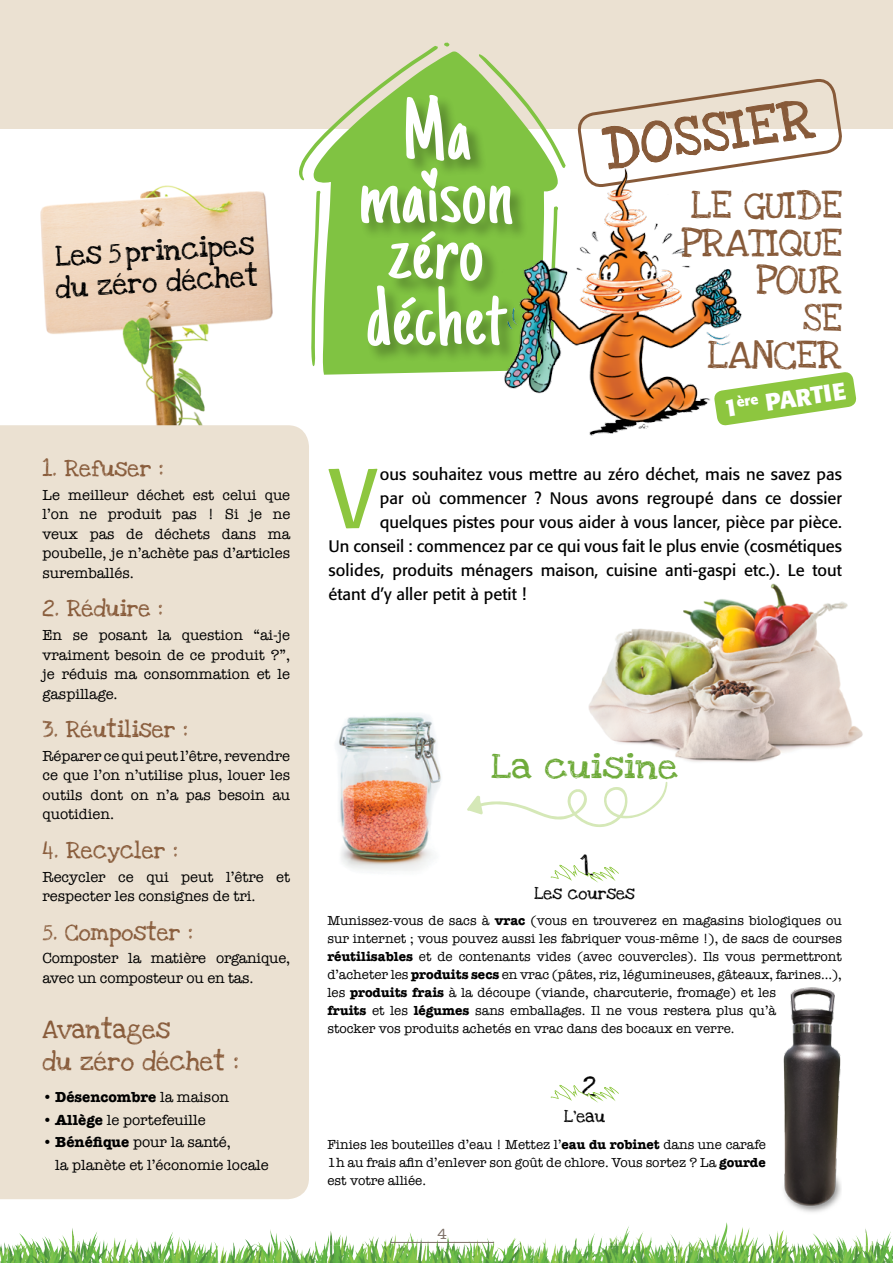
<style>
.page{position:relative;width:893px;height:1263px;background:#fff}
.page>*{position:absolute;margin:0;border:0;box-sizing:border-box;transform-origin:0 0}
.t1{font:90px/66px "Just Another Hand";letter-spacing:.01em;color:#fff;scale:1.1 1}
.t2{font:83.85px "Formata";color:#8dc63f}
.t3{font:57px "Love Ya Like A Sister";color:#875a39}
.t4{font:40.5px/37.5px "Love Ya Like A Sister";color:#875a39;text-align:right}
.t5{font:36px "Love Ya Like A Sister";color:#6eaa39;scale:1.1 1}
.t6{font:30px/31.5px "Love Ya Like A Sister";color:#000}
.t7{font:27px/31.5px "Love Ya Like A Sister";color:#875a39}
.t8{font:24px "Love Ya Like A Sister";color:#875a39}
.t9{font:700 24px "Formata";color:#fff}
.t10{font:18px "Love Ya Like A Sister";letter-spacing:.005em;color:#000}
.t11{font:16.5px "Formata";color:#000}
.t12{font:15px/19.5px "American Typewriter";color:#000;text-align:justify}
.t13{font:700 15px "American Typewriter";color:#000}
.t14{font:15px "American Typewriter";color:#7d7067}
.t15{font:13.5px/18px "American Typewriter";color:#000}
.s1{font-weight:400}
.s2{font-weight:700}
</style>
<div class="page">
<svg style="left:720px;top:1222px;width:7px;height:33px"></svg>
<svg style="left:778px;top:1246px;width:5px;height:14px"></svg>
<svg style="left:624px;top:1257px;width:6px;height:4px"></svg>
<img style="left:72px;top:1226px;width:818px;height:20px">
<img style="left:851px;top:1246px;width:41px;height:14px">
<img style="left:319px;top:1233px;width:358px;height:24px">
<img style="left:330px;top:1226px;width:312px;height:20px">
<div style="left:0;top:0;width:893px;height:128px;background:#ebe1d2"></div>
<hr style="left:390px;top:1242px;width:104px;height:1px;background:#7d7067">
<img style="left:588px;top:583px;width:275px;height:179px">
<img style="left:336px;top:714px;width:105px;height:157px">
<img style="left:40px;top:185px;width:233px;height:240px">
<div style="left:0;top:425px;width:309px;height:774px;background:#ebe1d2"></div>
<svg style="left:577px;top:79px;width:265px;height:87px"></svg>
<svg style="left:313px;top:51px;width:178px;height:324px;fill:#80c342"></svg>
<svg style="left:479px;top:54px;width:87px;height:109px"></svg>
<svg style="left:444px;top:43px;width:6px;height:4px"></svg>
<img style="left:491px;top:163px;width:252px;height:273px">
<div style="left:360px;top:94px;width:169px;height:270px;background:#000;opacity:.3"></div>
<svg style="left:299px;top:46px;width:139px;height:320px"></svg>
<svg style="left:467px;top:782px;width:200px;height:45px"></svg>
<svg style="left:713px;top:371px;width:144px;height:55px"></svg>
<img style="left:783px;top:987px;width:58px;height:226px">
<svg style="left:550px;top:864px;width:69px;height:19px"></svg>
<svg style="left:550px;top:1084px;width:69px;height:19px"></svg>
<h3 class="t6" style="left:52px;top:243px;width:204px;rotate:-4deg">Les 5 principes du zéro déchet</h3>
<h3 class="t8" style="left:43px;top:454px;width:123px">1. Refuser :</h3>
<p class="t12" style="left:43px;top:484px;width:249px">Le meilleur déchet est celui que l’on ne produit pas ! Si je ne veux pas de déchets dans ma poubelle, je n’achète pas d’articles suremballés.</p>
<h3 class="t8" style="left:43px;top:594px;width:122px">2. Réduire :</h3>
<p class="t12" style="left:43px;top:625px;width:249px">En se posant la question “ai-je vraiment besoin de ce produit ?”, je réduis ma consommation et le gaspillage.</p>
<h3 class="t8" style="left:43px;top:715px;width:147px">3. Réutiliser :</h3>
<p class="t12" style="left:43px;top:746px;width:249px">Réparer ce qui peut l’être, revendre ce que l’on n’utilise plus, louer les outils dont on n’a pas besoin au quotidien.</p>
<h3 class="t8" style="left:43px;top:836px;width:137px">4. Recycler :</h3>
<p class="t12" style="left:43px;top:866px;width:249px">Recycler ce qui peut l’être et respecter les consignes de tri.</p>
<h3 class="t8" style="left:43px;top:917px;width:152px">5. Composter :</h3>
<p class="t12" style="left:43px;top:948px;width:249px">Composter la matière organique, avec un composteur ou en tas.</p>
<h3 class="t7" style="left:43px;top:1014px;width:198px">Avantages<br>du zéro déchet :</h3>
<p class="t13" style="left:43px;top:1084px;width:188px"><span class="s1">•</span> Désencombre <span class="s1">la maison</span></p>
<p class="t12" style="left:43px;top:1109px;width:165px">• <span class="s2">Allège</span> le portefeuille</p>
<p class="t12" style="left:55px;top:1130px;width:215px;line-height:22.5px;text-indent:-13px">• <span class="s2">Bénéfique</span> pour la santé,<br>la planète et l’économie locale</p>
<h1 class="t1" style="left:401px;top:102px;width:65px">Ma</h1>
<h1 class="t1" style="left:359px;top:165px;width:142px">maison</h1>
<h1 class="t1" style="left:366px;top:222px;width:128px">zéro déchet</h1>
<h3 class="t3" style="left:598px;top:116px;width:206px;rotate:-9deg">dossier</h3>
<h3 class="t4" style="left:681px;top:187px;width:162px">LE Guide pratique pour<br>se lancer</h3>
<h3 class="t9" style="left:722px;top:395px;width:125px;rotate:-9deg">1<sup>ère</sup> partie</h3>
<h2 class="t2" style="left:328px;top:448px;width:50px">V</h2>
<p class="t11" style="left:380px;top:464px;width:464px">ous souhaitez vous mettre au zéro déchet, mais ne savez pas</p>
<p class="t11" style="left:380px;top:488px;width:464px">par où commencer ? Nous avons regroupé dans ce dossier</p>
<p class="t11" style="left:380px;top:512px;width:464px">quelques pistes pour vous aider à vous lancer, pièce par pièce.</p>
<p class="t11" style="left:328px;top:536px;width:515px">Un conseil : commencez par ce qui vous fait le plus envie (cosmétiques</p>
<p class="t11" style="left:328px;top:560px;width:515px">solides, produits ménagers maison, cuisine anti-gaspi etc.). Le tout</p>
<p class="t11" style="left:328px;top:584px;width:199px">étant d’y aller petit à petit !</p>
<h3 class="t5" style="left:491px;top:745px;width:171px">La cuisine</h3>
<h3 class="t10" style="left:534px;top:882px;width:102px">Les courses</h3>
<p class="t15" style="left:327px;top:911px;width:516px">Munissez-vous de sacs à <span class="s2">vrac</span> (vous en trouverez en magasins biologiques ou sur internet ; vous pouvez aussi les fabriquer vous-même !), de sacs de courses <span class="s2">réutilisables</span> et de contenants vides (avec couvercles). Ils vous permettront d’acheter les <span class="s2">produits secs</span> en vrac (pâtes, riz, légumineuses, gâteaux, farines…), les <span class="s2">produits frais</span> à la découpe (viande, charcuterie, fromage) et les<br><span class="s2">fruits</span> et les <span class="s2">légumes</span> sans emballages. Il ne vous restera plus qu’à<br>stocker vos produits achetés en vrac dans des bocaux en verre.</p>
<h3 class="t10" style="left:564px;top:1106px;width:40px">L’eau</h3>
<p class="t15" style="left:327px;top:1135px;width:440px;text-align:justify">Finies les bouteilles d’eau ! Mettez l’<span class="s2">eau du robinet</span> dans une carafe 1h au frais afin d’enlever son goût de chlore. Vous sortez ? La <span class="s2">gourde </span>est votre alliée.</p>
<p class="t14" style="left:437px;top:1223px;width:11px">4</p>
</div>
